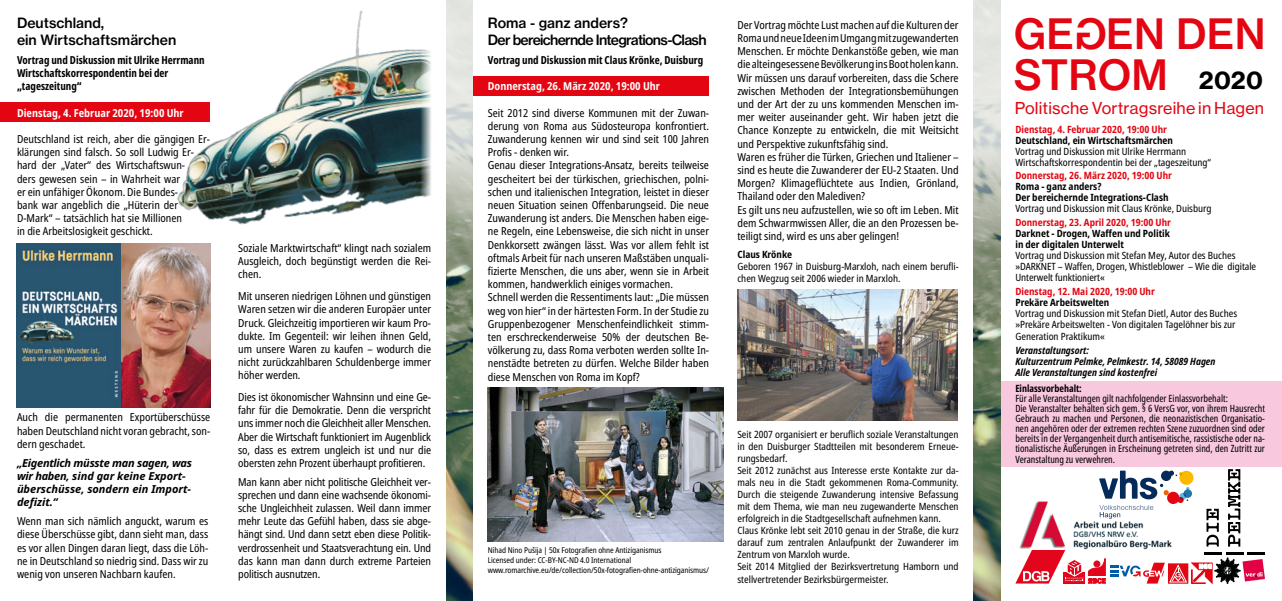
<style>
.page{position:relative;width:1282px;height:601px;background:#fff}
.page>*{position:absolute;margin:0;border:0;box-sizing:border-box;transform-origin:0 0}
.t1{font:41.2px/40.5px "N Haas Grotesk TX Pro 65 Md";letter-spacing:.005em;color:#e30612}
.t2{font:24.3px "N Haas Grotesk TX Pro 75 Bd";color:#000}
.t3{font:16.2px "N Haas Grotesk TX Pro 55 Rg";letter-spacing:.01em;color:#e30612}
.t4{font:14px/16.8px "N Haas Grotesk TX Pro 65 Md";letter-spacing:-.05em;color:#000}
.t5{font:14px/16.8px "N Haas Grotesk TX Pro 65 Md";color:#000}
.t6{font:condensed 11px/13.2px "Noto Sans";color:#000;text-align:justify}
.t7{font:700 extra-condensed 11px/13.2px "Noto Sans";color:#000}
.t8{font:italic 700 11px/13.2px "Noto Sans";color:#000}
.t9{font:700 condensed 11px "Noto Sans";color:#fff}
.t10{font:condensed 10px/12px "Noto Sans";color:#000}
.t11{font:extra-condensed 10px/10px "Noto Sans";color:#000}
.t12{font:700 condensed 10px/11px "Noto Sans";color:#000}
.t13{font:700 condensed 10px "Noto Sans";color:#e30612}
.t14{font:italic 700 condensed 10px/11px "Noto Sans";color:#000}
.t15{font:700 extra-condensed 10px "Noto Sans";color:#000}
.t16{font:condensed 8px/9.6px "Noto Sans";letter-spacing:-.005em;color:#000}
</style>
<div class="page">
<img style="left:973px;top:253px;width:28px;height:348px">
<svg style="left:973px;top:0;width:28px;height:253px;background:#ccd0c8"></svg>
<img style="left:446px;top:253px;width:27px;height:348px">
<svg style="left:446px;top:0;width:27px;height:253px;background:#cdd1c9"></svg>
<div style="left:0;top:102px;width:210px;height:20px;background:#e30612"></div>
<img style="left:109px;top:243px;width:101px;height:165px">
<img style="left:142px;top:10px;width:278px;height:256px">
<img style="left:16px;top:243px;width:104px;height:164px">
<div style="left:473px;top:76px;width:236px;height:20px;background:#e30612"></div>
<svg style="left:420px;top:49px;width:11px;height:148px;background:#a2aead"></svg>
<img style="left:488px;top:388px;width:235px;height:153px">
<img style="left:737px;top:289px;width:220px;height:132px">
<div style="left:1001px;top:381px;width:280px;height:85px;background:#f8c8df"></div>
<svg style="left:1015px;top:469px;width:249px;height:115px"></svg>
<p class="t5" style="left:17px;top:14px;width:161px">Deutschland,<br>ein Wirtschaftsmärchen</p>
<p class="t7" style="left:17px;top:53px;width:189px">Vortrag und Diskussion mit Ulrike Herrmann<br>Wirtschaftskorrespondentin bei der „tageszeitung“</p>
<p class="t9" style="left:17px;top:105px;width:168px">Dienstag, 4. Februar 2020, 19:00 Uhr</p>
<p class="t6" style="left:17px;top:133px;width:195px;text-align:left">Deutschland ist reich, aber die gängigen Er&shy;klärungen sind falsch. So soll Ludwig Er&shy;hard der „Vater“ des Wirtschaftswun-<br>ders gewesen sein – in Wahrheit war<br>er ein unfähiger Ökonom. Die Bundes-<br>bank war angeblich die „Hüterin der D-Mark“ – tatsächlich hat sie Millionen<br>in die Arbeitslosigkeit geschickt.</p>
<p class="t6" style="left:17px;top:411px;width:195px">Auch die permanenten Exportüberschüsse haben Deutschland nicht voran gebracht, son&shy;dern geschadet.</p>
<p class="t8" style="left:17px;top:456px;width:176px">„Eigentlich müsste man sagen, was wir haben, sind gar keine Export&shy;überschüsse, sondern ein Import&shy;defizit.“</p>
<p class="t6" style="left:17px;top:515px;width:193px">Wenn man sich nämlich anguckt, warum es diese Überschüsse gibt, dann sieht man, dass es vor allen Dingen daran liegt, dass die Löh&shy;ne in Deutschland so niedrig sind. Dass wir zu wenig von unseren Nachbarn kaufen.</p>
<p class="t6" style="left:238px;top:242px;width:194px">Soziale Marktwirtschaft“ klingt nach sozialem Ausgleich, doch begünstigt werden die Rei&shy;chen.</p>
<p class="t6" style="left:238px;top:290px;width:194px">Mit unseren niedrigen Löhnen und günstigen Waren setzen wir die anderen Europäer unter Druck. Gleichzeitig importieren wir kaum Pro&shy;dukte. Im Gegenteil: wir leihen ihnen Geld, um unsere Waren zu kaufen – wodurch die nicht zurückzahlbaren Schuldenberge immer höher werden.</p>
<p class="t6" style="left:238px;top:391px;width:194px">Dies ist ökonomischer Wahnsinn und eine Ge&shy;fahr für die Demokratie. Denn die verspricht uns immer noch die Gleichheit aller Menschen.<br>Aber die Wirtschaft funktioniert im Augenblick so, dass es extrem ungleich ist und nur die obersten zehn Prozent überhaupt profitieren.</p>
<p class="t6" style="left:238px;top:475px;width:194px">Man kann aber nicht politische Gleichheit ver&shy;sprechen und dann eine wachsende ökonomi&shy;sche Ungleichheit zulassen. Weil dann immer mehr Leute das Gefühl haben, dass sie abge&shy;hängt sind. Und dann setzt eben diese Politik&shy;verdrossenheit und Staatsverachtung ein. Und das kann man dann durch extreme Parteien politisch ausnutzen.</p>
<p class="t4" style="left:488px;top:14px;width:220px">Roma - ganz anders?<br>Der bereichernde Integrations-Clash</p>
<p class="t7" style="left:488px;top:53px;width:217px">Vortrag und Diskussion mit Claus Krönke, Duisburg</p>
<p class="t9" style="left:488px;top:78px;width:174px">Donnerstag, 26. März 2020, 19:00 Uhr</p>
<p class="t6" style="left:488px;top:106px;width:223px;text-align:left">Seit 2012 sind diverse Kommunen mit der Zuwan&shy;derung von Roma aus Südosteuropa konfrontiert.<br>Zuwanderung kennen wir und sind seit 100 Jahren Profis - denken wir.<br>Genau dieser Integrations-Ansatz, bereits teilweise gescheitert bei der türkischen, griechischen, polni&shy;schen und italienischen Integration, leistet in dieser neuen Situation seinen Offenbarungseid. Die neue Zuwanderung ist anders. Die Menschen haben eige&shy;ne Regeln, eine Lebensweise, die sich nicht in unser Denkkorsett zwängen lässt. Was vor allem fehlt ist oftmals Arbeit für nach unseren Maßstäben unquali&shy;fizierte Menschen, die uns aber, wenn sie in Arbeit kommen, handwerklich einiges vormachen.<br>Schnell werden die Ressentiments laut: „Die müssen weg von hier“ in der härtesten Form. In der Studie zu Gruppenbezogener Menschenfeindlichkeit stimm&shy;ten erschreckenderweise 50% der deutschen Be&shy;völkerung zu, dass Roma verboten werden sollte In&shy;nenstädte betreten zu dürfen. Welche Bilder haben diese Menschen von Roma im Kopf?</p>
<p class="t16" style="left:488px;top:546px;width:223px">Nihad Nino Pušija | 50x Fotografien ohne Antiziganismus<br>Licensed under: CC-BY-NC-ND 4.0 International www.romarchive.eu/de/collection/50x-fotografien-ohne-antiziganismus/</p>
<p class="t6" style="left:737px;top:18px;width:223px;text-align:left">Der Vortrag möchte Lust machen auf die Kulturen der Roma und neue Ideen im Umgang mit zugewanderten Menschen. Er möchte Denkanstöße geben, wie man die alteingesessene Bevölkerung ins Boot holen kann.<br>Wir müssen uns darauf vorbereiten, dass die Schere zwischen Methoden der Integrationsbemühungen und der Art der zu uns kommenden Menschen im&shy;mer weiter auseinander geht. Wir haben jetzt die Chance Konzepte zu entwickeln, die mit Weitsicht und Perspektive zukunftsfähig sind.<br>Waren es früher die Türken, Griechen und Italiener – sind es heute die Zuwanderer der EU-2 Staaten. Und Morgen? Klimageflüchtete aus Indien, Grönland, Thailand oder den Malediven?<br>Es gilt uns neu aufzustellen, wie so oft im Leben. Mit dem Schwarmwissen Aller, die an den Prozessen be&shy;teiligt sind, wird es uns aber gelingen!</p>
<p class="t12" style="left:737px;top:249px;width:56px">Claus Krönke</p>
<p class="t10" style="left:737px;top:260px;width:223px">Geboren 1967 in Duisburg-Marxloh, nach einem berufli&shy;chen Wegzug seit 2006 wieder in Marxloh.</p>
<p class="t10" style="left:737px;top:428px;width:223px">Seit 2007 organisiert er beruflich soziale Veranstaltungen in den Duisburger Stadtteilen mit besonderem Erneue&shy;rungsbedarf.<br>Seit 2012 zunächst aus Interesse erste Kontakte zur da&shy;mals neu in die Stadt gekommenen Roma-Community.<br>Durch die steigende Zuwanderung intensive Befassung mit dem Thema, wie man neu zugewanderte Menschen erfolgreich in die Stadtgesellschaft aufnehmen kann.<br>Claus Krönke lebt seit 2010 genau in der Straße, die kurz darauf zum zentralen Anlaufpunkt der Zuwanderer im Zentrum von Marxloh wurde.<br>Seit 2014 Mitglied der Bezirksvertretung Hamborn und</p>
<p class="t10" style="left:737px;top:573px;width:153px">stellvertretender Bezirksbürgermeister.</p>
<h1 class="t1" style="left:1013px;top:14px;width:253px">GE EN DEN<br>STROM</h1>
<h2 class="t2" style="left:1198px;top:65px;width:66px">2020</h2>
<h3 class="t3" style="left:1014px;top:98px;width:251px">Politische Vortragsreihe in Hagen</h3>
<p class="t13" style="left:1015px;top:122px;width:153px">Dienstag, 4. Februar 2020, 19:00 Uhr</p>
<p class="t12" style="left:1015px;top:135px;width:159px">Deutschland, ein Wirtschaftsmärchen</p>
<p class="t10" style="left:1015px;top:146px;width:197px;line-height:11px">Vortrag und Diskussion mit Ulrike Herrmann<br>Wirtschaftskorrespondentin bei der „tageszeitung“</p>
<p class="t13" style="left:1015px;top:169px;width:158px">Donnerstag, 26. März 2020, 19:00 Uhr</p>
<p class="t12" style="left:1015px;top:181px;width:155px">Roma - ganz anders?<br>Der bereichernde Integrations-Clash</p>
<p class="t10" style="left:1015px;top:203px;width:198px">Vortrag und Diskussion mit Claus Krönke, Duisburg</p>
<p class="t13" style="left:1015px;top:215px;width:157px">Donnerstag, 23. April 2020, 19:00 Uhr</p>
<p class="t12" style="left:1015px;top:228px;width:156px">Darknet - Drogen, Waffen und Politik in der digitalen Unterwelt</p>
<p class="t10" style="left:1015px;top:250px;width:242px;line-height:11px">Vortrag und Diskussion mit Stefan Mey, Autor des Buches »DARKNET – Waffen, Drogen, Whistleblower – Wie die digitale<br>Unterwelt funktioniert«</p>
<p class="t13" style="left:1015px;top:284px;width:141px">Dienstag, 12. Mai 2020, 19:00 Uhr</p>
<p class="t12" style="left:1015px;top:297px;width:95px">Prekäre Arbeitswelten</p>
<p class="t10" style="left:1015px;top:308px;width:223px;line-height:11px">Vortrag und Diskussion mit Stefan Dietl, Autor des Buches »Prekäre Arbeitswelten - Von digitalen Tagelöhner bis zur</p>
<p class="t10" style="left:1015px;top:331px;width:91px">Generation Praktikum«</p>
<p class="t14" style="left:1015px;top:345px;width:202px">Veranstaltungsort:<br>Kulturzentrum Pelmke, Pelmkestr. 14, 58089 Hagen<br>Alle Veranstaltungen sind kostenfrei</p>
<p class="t15" style="left:1015px;top:381px;width:68px">Einlassvorbehalt:</p>
<p class="t11" style="left:1015px;top:393px;width:251px">Für alle Veranstaltungen gilt nachfolgender Einlassvorbehalt:<br>Die Veranstalter behalten sich gem. § 6 VersG vor, von ihrem Hausrecht Gebrauch zu machen und Personen, die neonazistischen Organisatio&shy;nen angehören oder der extremen rechten Szene zuzuordnen sind oder bereits in der Vergangenheit durch antisemitische, rassistische oder na&shy;tionalistische Äußerungen in Erscheinung getreten sind, den Zutritt zur</p>
<p class="t11" style="left:1015px;top:454px;width:101px">Veranstaltung zu verwehren.</p>
</div>
